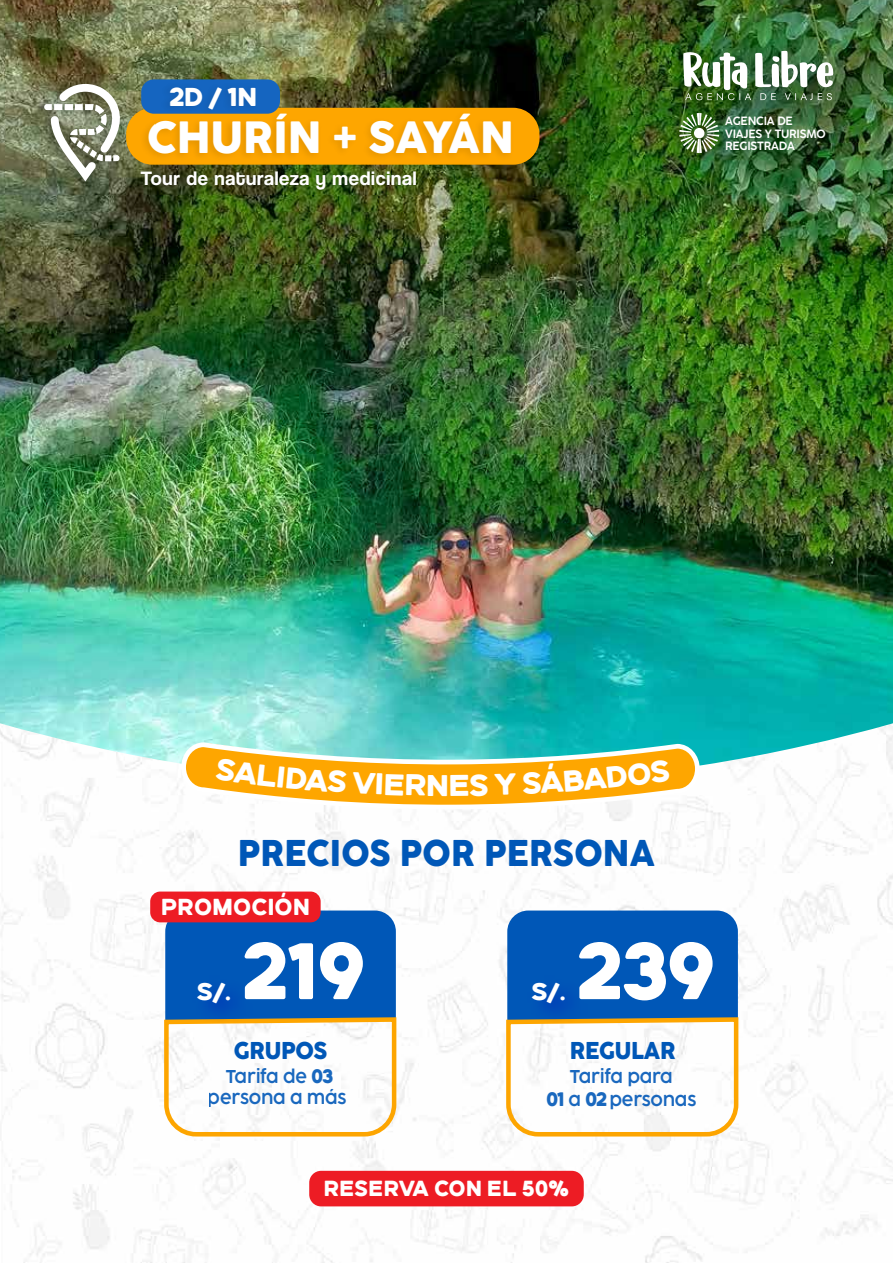
<style>
.page{position:relative;width:893px;height:1263px;background:#fff}
.page>*{position:absolute;margin:0;border:0;box-sizing:border-box;transform-origin:0 0}
.t1{font:79.8px "Ginerin";letter-spacing:.01em;color:#fff}
.t2{font:41.85px "Cocogoose Pro Trial";color:#fff}
.t3{font:34.5px "Cocogoose Pro Trial";letter-spacing:.005em;color:#0057b7;scale:.96 1}
.t4{font:30px "Ginerin";color:#fff}
.t5{font:25.95px "Ginerin";color:#fff}
.t6{font:24px "Ginerin";color:#fff;scale:1.04 1}
.t7{font:23.1px "Ginerin";letter-spacing:.03em;color:#fff;scale:.96 1}
.t8{font:22.5px "Cocogoose Pro Trial";letter-spacing:-.015em;color:#0057b7;scale:.96 1}
.t9{font:21.9px "Ginerin";letter-spacing:.03em;color:#fff;scale:.96 1}
.t10{font:20.1px "Coolvetica Rg";letter-spacing:.035em;color:#fff}
.t11{font:300 17.25px/20.7px "Cocogoose Pro Trial";letter-spacing:-.015em;color:#0057b7;text-align:center;scale:.96 1}
.t12{font:300 11.1px/12.8px "Cocogoose Pro Trial";letter-spacing:-.02em;color:#fff;scale:.96 1}
.s1{font-family:"Ginerin";font-weight:400;font-size:19.5px}
</style>
<div class="page">
<img style="left:0;top:786px;width:893px;height:476px">
<img style="left:0;top:0;width:893px;height:786px">
<div style="left:309px;top:1171px;width:275px;height:35px;background:#ed1c24;border-radius:12px"></div>
<svg style="left:154px;top:713px;width:574px;height:119px"></svg>
<svg style="left:162px;top:909px;width:237px;height:230px"></svg>
<img style="left:185px;top:968px;width:78px;height:75px">
<svg style="left:504px;top:909px;width:237px;height:230px"></svg>
<img style="left:519px;top:968px;width:78px;height:75px">
<div style="left:150px;top:891px;width:171px;height:31px;background:#ed1c24;border-radius:10px"></div>
<img style="left:659px;top:31px;width:213px;height:112px">
<img style="left:669px;top:42px;width:171px;height:58px">
<img style="left:683px;top:51px;width:151px;height:49px">
<div style="left:126px;top:108px;width:413px;height:57px;background:#fea600;border-radius:26px"></div>
<img style="left:133px;top:105px;width:389px;height:90px">
<img style="left:134px;top:164px;width:288px;height:33px">
<div style="left:141px;top:79px;width:139px;height:35px;background:#1565c0;border-radius:13px"></div>
<img style="left:156px;top:75px;width:109px;height:54px">
<img style="left:30px;top:75px;width:99px;height:120px">
<svg style="left:44px;top:84px;width:81px;height:97px"></svg>
<img style="left:667px;top:100px;width:192px;height:91px">
<img style="left:679px;top:113px;width:40px;height:40px">
<svg style="left:179px;top:740px;width:523px;height:72px"></svg>
<h3 class="t5" style="left:170px;top:80px;width:89px">2D / 1N</h3>
<h2 class="t2" style="left:147px;top:114px;width:368px">CHURÍN + SAYÁN</h2>
<p class="t10" style="left:141px;top:166px;width:277px">Tour de naturaleza y medicinal</p>
<p class="t12" style="left:725px;top:115px;width:106px">AGENCIA DE<br>VIAJES Y TURISMO<br>REGISTRADA</p>
<h3 class="t4" style="left:426px;top:766px;width:24px">N</h3>
<h3 class="t3" style="left:238px;top:833px;width:436px">PRECIOS POR PERSONA</h3>
<h3 class="t7" style="left:161px;top:892px;width:156px">PROMOCIÓN</h3>
<h3 class="t6" style="left:197px;top:976px;width:34px">S/.</h3>
<h1 class="t1" style="left:243px;top:919px;width:123px">219</h1>
<h3 class="t8" style="left:234px;top:1038px;width:99px">GRUPOS</h3>
<p class="t11" style="left:208px;top:1067px;width:146px">Tarifa de <span class="s1">03 </span>persona a más</p>
<h3 class="t6" style="left:531px;top:976px;width:34px">S/.</h3>
<h1 class="t1" style="left:578px;top:919px;width:139px">239</h1>
<h3 class="t8" style="left:570px;top:1038px;width:112px">REGULAR</h3>
<p class="t11" style="left:546px;top:1065px;width:158px;line-height:23.4px">Tarifa para<br><span class="s1">01</span> a <span class="s1">02</span> personas</p>
<p class="t9" style="left:324px;top:1174px;width:256px">RESERVA CON EL 50%</p>
</div>
